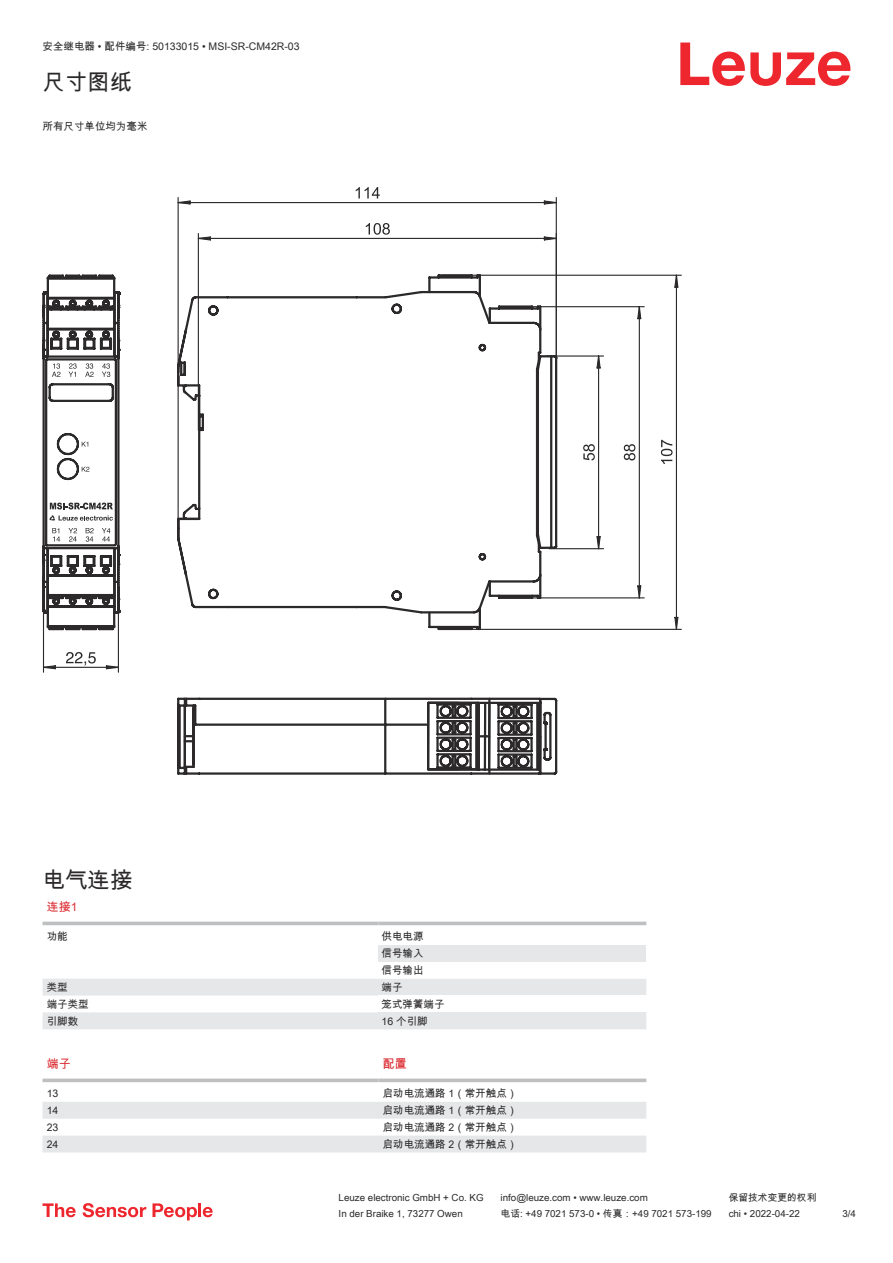
<style>
.page{position:relative;width:893px;height:1263px;background:#fff}
.page>*{position:absolute;margin:0;border:0;box-sizing:border-box;transform-origin:0 0}
.t1{font:22.5px "Arial Unicode MS";color:#2b292a}
.t2{font:12px "Arial Unicode MS";color:#db2a30}
.t3{font:10.5px/17px "Arial Unicode MS";color:#2b292a;text-align:justify}
.t4{font:9.75px "Arial Unicode MS";color:#2b292a}
</style>
<div class="page">
<svg style="left:680px;top:43px;width:170px;height:43px"></svg>
<svg style="left:43px;top:921px;width:603px;height:5px"></svg>
<hr style="left:43px;top:922px;width:335px;height:3px;background:#bdbfc1">
<hr style="left:378px;top:922px;width:268px;height:3px;background:#bdbfc1">
<svg style="left:43px;top:979px;width:335px;height:50px"></svg>
<div style="left:378px;top:945px;width:268px;height:17px;background:#e6e7e9"></div>
<div style="left:378px;top:979px;width:268px;height:16px;background:#e6e7e9"></div>
<div style="left:378px;top:1012px;width:268px;height:17px;background:#e6e7e9"></div>
<svg style="left:43px;top:1082px;width:603px;height:1px"></svg>
<svg style="left:43px;top:1102px;width:603px;height:50px"></svg>
<svg style="left:43px;top:1078px;width:335px;height:4px"></svg>
<svg style="left:378px;top:1078px;width:268px;height:4px"></svg>
<svg style="left:43px;top:1203px;width:33px;height:14px"></svg>
<svg style="left:83px;top:1203px;width:63px;height:14px"></svg>
<svg style="left:153px;top:1203px;width:44px;height:17px"></svg>
<hr style="left:198px;top:1203px;width:3px;height:14px;background:#ed272d">
<svg style="left:203px;top:1207px;width:10px;height:10px"></svg>
<svg style="left:177px;top:530px;width:250px;height:84px"></svg>
<svg style="left:177px;top:697px;width:381px;height:78px"></svg>
<svg style="left:427px;top:611px;width:115px;height:108px"></svg>
<svg style="left:438px;top:274px;width:244px;height:356px"></svg>
<svg style="left:674px;top:616px;width:5px;height:14px"></svg>
<svg style="left:661px;top:440px;width:11px;height:24px"></svg>
<svg style="left:177px;top:197px;width:381px;height:333px"></svg>
<svg style="left:177px;top:200px;width:14px;height:5px"></svg>
<svg style="left:356px;top:187px;width:24px;height:11px"></svg>
<svg style="left:43px;top:274px;width:78px;height:399px"></svg>
<p class="t3" style="left:43px;top:38px;width:259px">安全继电器 • 配件编号: 50133015 • MSI-SR-CM42R-03</p>
<h1 class="t1" style="left:43px;top:66px;width:91px">尺寸图纸</h1>
<p class="t3" style="left:43px;top:118px;width:106px">所有尺寸单位均为毫米</p>
<h1 class="t1" style="left:43px;top:863px;width:91px">电气连接</h1>
<p class="t2" style="left:47px;top:898px;width:32px">连接1</p>
<p class="t3" style="left:47px;top:928px;width:22px">功能</p>
<p class="t3" style="left:382px;top:928px;width:43px">供电电源信号输入信号输出</p>
<p class="t3" style="left:47px;top:978px;width:22px">类型</p>
<p class="t3" style="left:382px;top:978px;width:22px">端子</p>
<p class="t3" style="left:47px;top:995px;width:43px">端子类型</p>
<p class="t3" style="left:382px;top:995px;width:64px">笼式弹簧端子</p>
<p class="t3" style="left:47px;top:1012px;width:33px">引脚数</p>
<p class="t3" style="left:382px;top:1012px;width:48px">16 个引脚</p>
<p class="t2" style="left:47px;top:1055px;width:25px">端子</p>
<p class="t2" style="left:383px;top:1055px;width:25px">配置</p>
<p class="t3" style="left:47px;top:1085px;width:13px">13</p>
<p class="t3" style="left:383px;top:1085px;width:136px">启动电流通路 1（常开触点）</p>
<p class="t3" style="left:47px;top:1101px;width:13px">14</p>
<p class="t3" style="left:383px;top:1101px;width:136px">启动电流通路 1（常开触点）</p>
<p class="t3" style="left:47px;top:1118px;width:13px">23</p>
<p class="t3" style="left:383px;top:1118px;width:136px">启动电流通路 2（常开触点）</p>
<p class="t3" style="left:47px;top:1136px;width:13px">24</p>
<p class="t3" style="left:383px;top:1135px;width:136px">启动电流通路 2（常开触点）</p>
<p class="t4" style="left:339px;top:1191px;width:146px">Leuze electronic GmbH + Co. KG</p>
<p class="t4" style="left:501px;top:1191px;width:149px">info@leuze.com • www.leuze.com</p>
<p class="t4" style="left:729px;top:1191px;width:89px">保留技术变更的权利</p>
<p class="t4" style="left:339px;top:1206px;width:126px">In der Braike 1, 73277 Owen</p>
<p class="t4" style="left:501px;top:1206px;width:212px">电话: +49 7021 573-0 • 传真：+49 7021 573-199</p>
<p class="t4" style="left:729px;top:1206px;width:73px">chi • 2022-04-22</p>
<p class="t4" style="left:842px;top:1206px;width:15px">3 /4</p>
</div>
